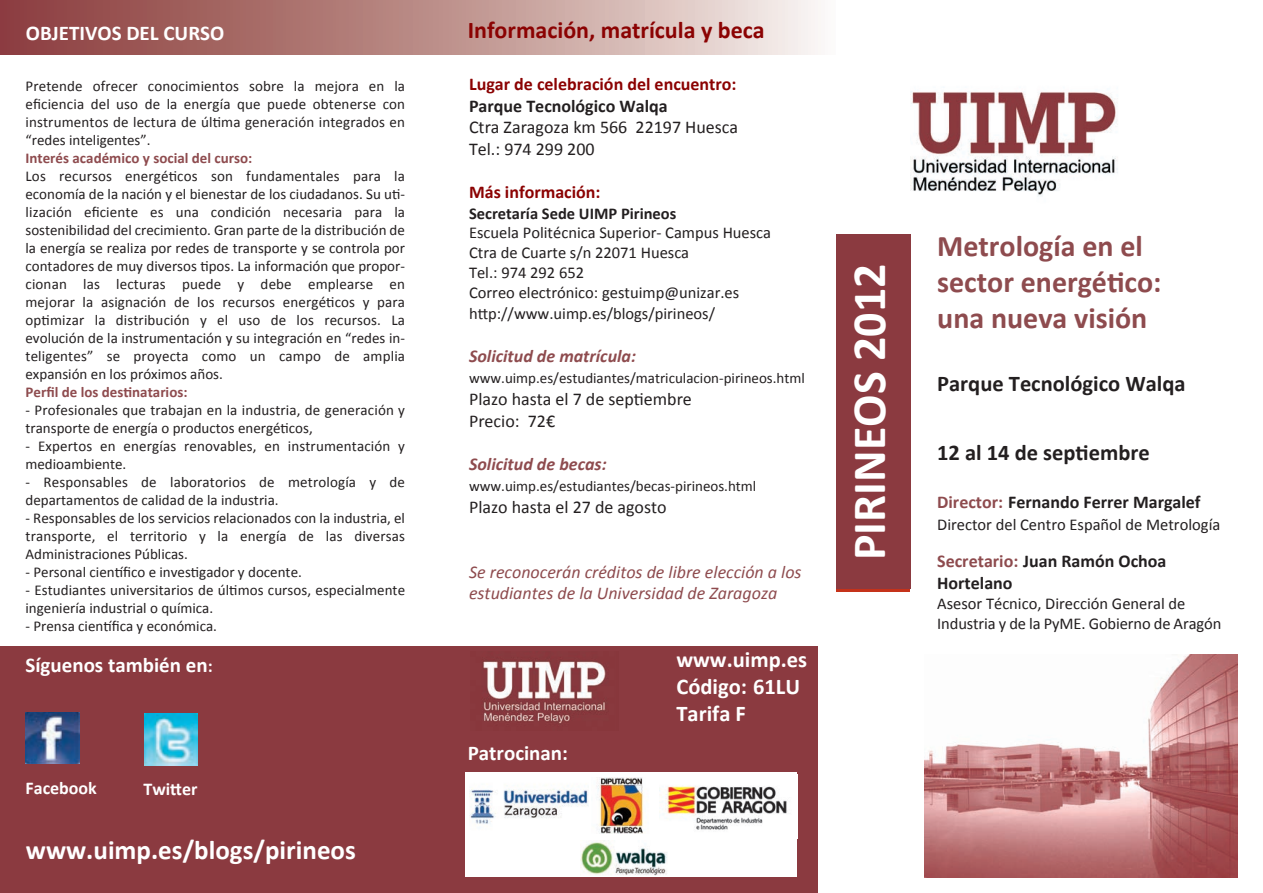
<style>
.page{position:relative;width:1263px;height:893px;background:#fff}
.page>*{position:absolute;margin:0;border:0;box-sizing:border-box;transform-origin:0 0}
.t1{font:700 48px "Calibri";color:#fff}
.t2{font:700 30px/36px "Calibri";color:#8e4b4e}
.t3{font:700 27px "Calibri";color:#fff}
.t4{font:700 24px "Calibri";color:#8b0202}
.t5{font:700 22.5px "Calibri";color:#231f20}
.t6{font:700 22.5px/27px "Calibri";color:#fff}
.t7{font:700 21px "Calibri";color:#fff}
.t8{font:18px/21.6px "Calibri";color:#231f20}
.t9{font:700 18px/21.6px "Calibri";color:#231f20}
.t10{font:italic 18px/21.6px "Calibri";color:#8e4b4e}
.t11{font:700 18px "Calibri";color:#8b0202}
.t12{font:italic 700 18px "Calibri";color:#8e4b4e}
.t13{font:700 18px "Calibri";color:#fff}
.t14{font:16.5px/20.1px "Calibri";color:#231f20}
.t15{font:700 16.5px "Calibri";color:#231f20}
.t16{font:15px/18px "Calibri";color:#231f20}
.t17{font:700 15px "Calibri";color:#8e4b4e}
.s1{font-size:18px}
.s2{color:#8e4b4e}
</style>
<div class="page">
<div style="left:0;top:646px;width:818px;height:246px;background:#8b3a40"></div>
<div style="left:836px;top:234px;width:74px;height:355px;background:#8b3a40"></div>
<img style="left:911px;top:91px;width:207px;height:105px">
<img style="left:924px;top:655px;width:313px;height:222px">
<svg style="left:0;top:0;width:815px;height:54px;background:#bc8e8b"></svg>
<div style="left:466px;top:772px;width:130px;height:67px;background:#fff"></div>
<img style="left:469px;top:788px;width:119px;height:36px">
<img style="left:26px;top:713px;width:53px;height:50px">
<img style="left:145px;top:713px;width:52px;height:52px">
<div style="left:591px;top:772px;width:73px;height:67px;background:#fff"></div>
<img style="left:597px;top:777px;width:47px;height:56px">
<div style="left:658px;top:772px;width:139px;height:67px;background:#fff"></div>
<img style="left:659px;top:786px;width:128px;height:44px">
<div style="left:466px;top:839px;width:331px;height:38px;background:#fff"></div>
<img style="left:581px;top:840px;width:86px;height:35px">
<img style="left:482px;top:657px;width:124px;height:68px">
<h3 class="t7" style="left:26px;top:25px;width:200px">OBJETIVOS DEL CURSO</h3>
<p class="t16" style="left:26px;top:78px;width:381px;text-align:justify">Pretende ofrecer conocimientos sobre la mejora en la eficiencia del uso de la energía que puede obtenerse con instrumentos de lectura de última generación integrados en “redes inteligentes”.</p>
<p class="t17" style="left:26px;top:151px;width:228px">Interés académico y social del curso:</p>
<p class="t16" style="left:26px;top:168px;width:381px;text-align:justify">Los recursos energéticos son fundamentales para la economía de la nación y el bienestar de los ciudadanos. Su uti&shy;lización eficiente es una condición necesaria para la sostenibilidad del crecimiento. Gran parte de la distribución de la energía se realiza por redes de transporte y se controla por contadores de muy diversos tipos. La información que propor&shy;cionan las lecturas puede y debe emplearse en mejorar la asignación de los recursos energéticos y para optimizar la distribución y el uso de los recursos. La evolución de la instrumentación y su integración en “redes in&shy;teligentes” se proyecta como un campo de amplia expansión en los próximos años.</p>
<p class="t17" style="left:26px;top:385px;width:164px">Perfil de los destinatarios:</p>
<p class="t16" style="left:26px;top:402px;width:381px">- Profesionales que trabajan en la industria, de generación y transporte de energía o productos energéticos,</p>
<p class="t16" style="left:26px;top:438px;width:381px">- Expertos en energías renovables, en instrumentación y medioambiente.</p>
<p class="t16" style="left:26px;top:474px;width:381px">- Responsables de laboratorios de metrología y de departamentos de calidad de la industria.</p>
<p class="t16" style="left:26px;top:510px;width:381px;text-align:justify">- Responsables de los servicios relacionados con la industria, el transporte, el territorio y la energía de las diversas Administraciones Públicas.</p>
<p class="t16" style="left:26px;top:564px;width:278px">- Personal científico e investigador y docente.</p>
<p class="t16" style="left:26px;top:582px;width:381px">- Estudiantes universitarios de últimos cursos, especialmente ingeniería industrial o química.</p>
<p class="t16" style="left:26px;top:618px;width:193px">- Prensa científica y económica.</p>
<h3 class="t7" style="left:26px;top:656px;width:189px">Síguenos también en<span class="s1">:</span></h3>
<p class="t13" style="left:26px;top:781px;width:73px">Facebook</p>
<p class="t13" style="left:144px;top:781px;width:56px">Twitter</p>
<h3 class="t3" style="left:26px;top:839px;width:331px">www.uimp.es/blogs/pirineos</h3>
<h3 class="t4" style="left:468px;top:20px;width:298px">Información, matrícula y beca</h3>
<p class="t11" style="left:469px;top:77px;width:269px">Lugar de celebración del encuentro:</p>
<p class="t9" style="left:469px;top:96px;width:200px">Parque Tecnológico Walqa</p>
<p class="t8" style="left:469px;top:118px;width:271px">Ctra Zaragoza km 566 22197 Huesca<br>Tel.: 974 299 200</p>
<p class="t11" style="left:469px;top:185px;width:133px">Más información:</p>
<p class="t15" style="left:469px;top:206px;width:209px">Secretaría Sede UIMP Pirineos</p>
<p class="t14" style="left:469px;top:224px;width:304px">Escuela Politécnica Superior- Campus Huesca Ctra de Cuarte s/n 22071 Huesca<br>Tel.: 974 292 652<br>Correo electrónico: gestuimp@unizar.es http://www.uimp.es/blogs/pirineos/</p>
<p class="t12" style="left:469px;top:348px;width:169px">Solicitud de matrícula:</p>
<p class="t16" style="left:469px;top:371px;width:337px">www.uimp.es/estudiantes/matriculacion-pirineos.html</p>
<p class="t8" style="left:469px;top:390px;width:224px">Plazo hasta el 7 de septiembre<br>Precio: 72€</p>
<p class="t12" style="left:469px;top:456px;width:139px">Solicitud de becas:</p>
<p class="t16" style="left:469px;top:479px;width:289px">www.uimp.es/estudiantes/becas-pirineos.html</p>
<p class="t8" style="left:469px;top:498px;width:199px">Plazo hasta el 27 de agosto</p>
<p class="t10" style="left:469px;top:563px;width:334px">Se reconocerán créditos de libre elección a los estudiantes de la Universidad de Zaragoza</p>
<h3 class="t7" style="left:468px;top:744px;width:102px">Patrocinan:</h3>
<h3 class="t6" style="left:676px;top:648px;width:132px">www.uimp.es<br>Código: 61LU<br>Tarifa F</h3>
<h1 class="t1" style="left:849px;top:560px;width:298px;rotate:-90deg">PIRINEOS 2012</h1>
<h2 class="t2" style="left:937px;top:231px;width:226px">Metrología en el sector energético: una nueva visión</h2>
<h3 class="t5" style="left:937px;top:374px;width:250px">Parque Tecnológico Walqa</h3>
<h3 class="t5" style="left:937px;top:444px;width:214px">12 al 14 de septiembre</h3>
<p class="t9" style="left:937px;top:493px;width:265px"><span class="s2">Director:</span> Fernando Ferrer Margalef</p>
<p class="t14" style="left:937px;top:515px;width:285px">Director del Centro Español de Metrología</p>
<p class="t9" style="left:937px;top:552px;width:231px"><span class="s2">Secretario:</span> Juan Ramón Ochoa<br>Hortelano</p>
<p class="t14" style="left:937px;top:595px;width:286px">Asesor Técnico, Dirección General de<br>Industria y de la PyME. Gobierno de Aragón</p>
</div>
